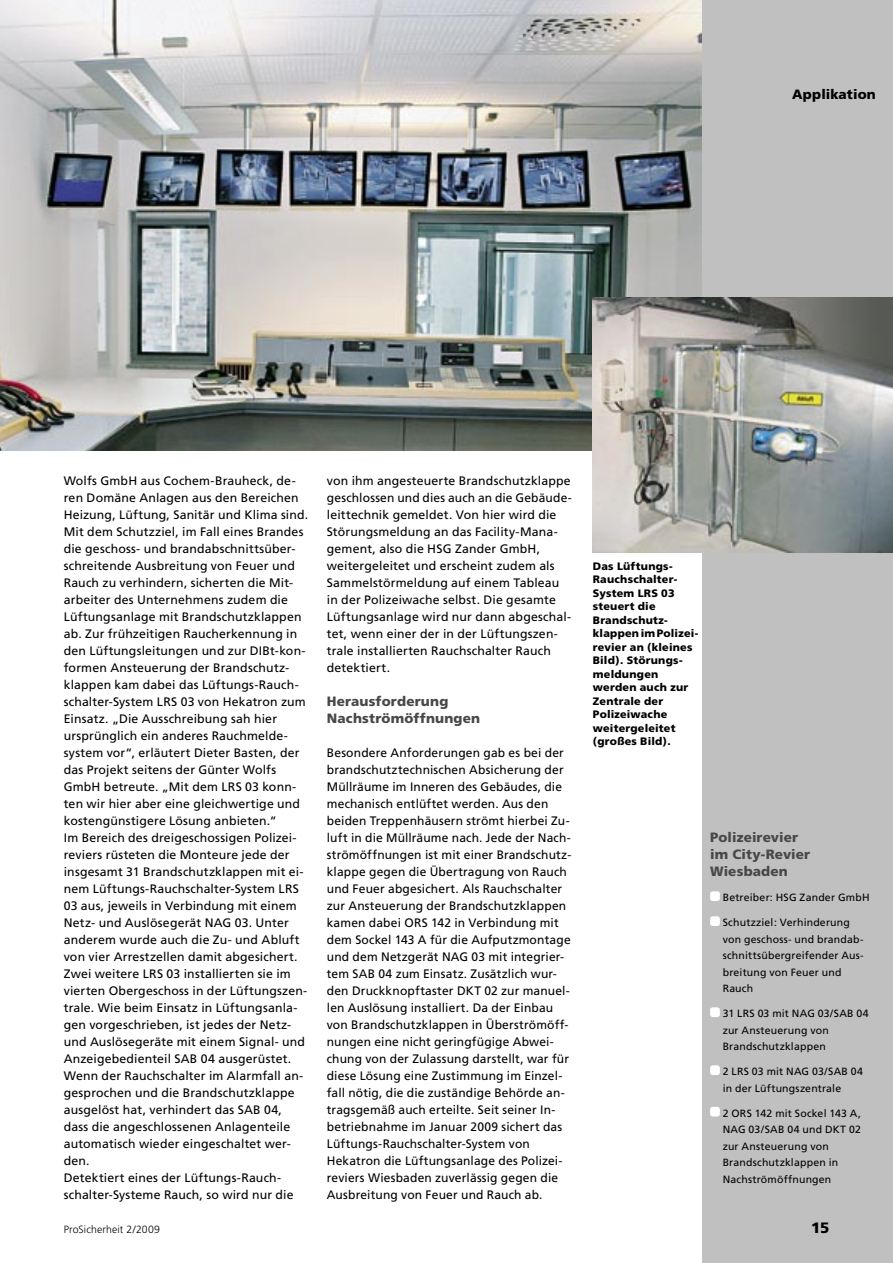
<style>
.page{position:relative;width:893px;height:1263px;background:#fff}
.page>*{position:absolute;margin:0;border:0;box-sizing:border-box;transform-origin:0 0}
.t1{font:900 15px "Frutiger";color:#000}
.t2{font:900 13.5px/17px "Frutiger";letter-spacing:.01em;color:#484848}
.t3{font:900 13.5px "Frutiger";letter-spacing:.01em;color:#000}
.t4{font:12.3px/17px "Frutiger";letter-spacing:.01em;color:#000}
.t5{font:900 10.8px/13.5px "Frutiger";letter-spacing:.02em;color:#000}
.t6{font:10.5px/16.5px "Frutiger";letter-spacing:.02em;color:#000}
.t7{font:300 10.5px "Frutiger";letter-spacing:.015em;color:#000}
</style>
<div class="page">
<div style="left:702px;top:0;width:191px;height:1263px;background:#c0c0c0"></div>
<svg style="left:710px;top:891px;width:10px;height:10px"></svg>
<svg style="left:710px;top:916px;width:10px;height:10px"></svg>
<svg style="left:710px;top:1007px;width:10px;height:10px"></svg>
<svg style="left:710px;top:1065px;width:10px;height:10px"></svg>
<svg style="left:710px;top:1107px;width:10px;height:9px"></svg>
<img style="left:0;top:0;width:702px;height:451px">
<img style="left:593px;top:298px;width:300px;height:255px">
<p class="t3" style="left:792px;top:86px;width:85px">Applikation</p>
<p class="t4" style="left:64px;top:472px;width:246px">Wolfs GmbH aus Cochem-Brauheck, de&shy;ren Domäne Anlagen aus den Bereichen Heizung, Lüftung, Sanitär und Klima sind.<br>Mit dem Schutzziel, im Fall eines Brandes die geschoss- und brandabschnittsüber&shy;schreitende Ausbreitung von Feuer und Rauch zu verhindern, sicherten die Mit&shy;arbeiter des Unternehmens zudem die Lüftungsanlage mit Brandschutzklappen ab. Zur frühzeitigen Raucherkennung in den Lüftungsleitungen und zur DIBt-kon&shy;formen Ansteuerung der Brandschutz&shy;klappen kam dabei das Lüftungs-Rauch&shy;schalter-System LRS 03 von Hekatron zum Einsatz. „Die Ausschreibung sah hier ursprünglich ein anderes Rauchmelde&shy;system vor“, erläutert Dieter Basten, der das Projekt seitens der Günter Wolfs GmbH betreute. „Mit dem LRS 03 konn&shy;ten wir hier aber eine gleichwertige und kostengünstigere Lösung anbieten.“<br>Im Bereich des dreigeschossigen Polizei&shy;reviers rüsteten die Monteure jede der insgesamt 31 Brandschutzklappen mit ei&shy;nem Lüftungs-Rauchschalter-System LRS 03 aus, jeweils in Verbindung mit einem Netz- und Auslösegerät NAG 03. Unter anderem wurde auch die Zu- und Abluft von vier Arrestzellen damit abgesichert.<br>Zwei weitere LRS 03 installierten sie im vierten Obergeschoss in der Lüftungszen&shy;trale. Wie beim Einsatz in Lüftungsanla&shy;gen vorgeschrieben, ist jedes der Netz&shy;und Auslösegeräte mit einem Signal- und Anzeigebedienteil SAB 04 ausgerüstet.<br>Wenn der Rauchschalter im Alarmfall an&shy;gesprochen und die Brandschutzklappe ausgelöst hat, verhindert das SAB 04, dass die angeschlossenen Anlagenteile automatisch wieder eingeschaltet wer&shy;den.<br>Detektiert eines der Lüftungs-Rauch&shy;schalter-Systeme Rauch, so wird nur die</p>
<p class="t4" style="left:327px;top:472px;width:247px">von ihm angesteuerte Brandschutzklappe geschlossen und dies auch an die Gebäude&shy;leittechnik gemeldet. Von hier wird die Störungsmeldung an das Facility-Mana&shy;gement, also die HSG Zander GmbH, weitergeleitet und erscheint zudem als Sammelstörmeldung auf einem Tableau in der Polizeiwache selbst. Die gesamte Lüftungsanlage wird nur dann abgeschal&shy;tet, wenn einer der in der Lüftungszen&shy;trale installierten Rauchschalter Rauch detektiert.</p>
<p class="t2" style="left:327px;top:692px;width:155px">Herausforderung<br>Nachströmöffnungen</p>
<p class="t4" style="left:327px;top:744px;width:246px">Besondere Anforderungen gab es bei der brandschutztechnischen Absicherung der Müllräume im Inneren des Gebäudes, die mechanisch entlüftet werden. Aus den beiden Treppenhäusern strömt hierbei Zu&shy;luft in die Müllräume nach. Jede der Nach&shy;strömöffnungen ist mit einer Brandschutz&shy;klappe gegen die Übertragung von Rauch und Feuer abgesichert. Als Rauchschalter zur Ansteuerung der Brandschutzklappen kamen dabei ORS 142 in Verbindung mit dem Sockel 143 A für die Aufputzmontage und dem Netzgerät NAG 03 mit integrier&shy;tem SAB 04 zum Einsatz. Zusätzlich wur&shy;den Druckknopftaster DKT 02 zur manuel&shy;len Auslösung installiert. Da der Einbau von Brandschutzklappen in Überströmöff&shy;nungen eine nicht geringfügige Abwei&shy;chung von der Zulassung darstellt, war für diese Lösung eine Zustimmung im Einzel&shy;fall nötig, die die zuständige Behörde an&shy;tragsgemäß auch erteilte. Seit seiner In&shy;betriebnahme im Januar 2009 sichert das Lüftungs-Rauchschalter-System von Hekatron die Lüftungsanlage des Polizei&shy;reviers Wiesbaden zuverlässig gegen die Ausbreitung von Feuer und Rauch ab.</p>
<p class="t7" style="left:64px;top:1224px;width:98px">ProSicherheit 2/2009</p>
<p class="t5" style="left:593px;top:559px;width:107px">Das Lüftungs-<br>Rauchschalter-<br>System LRS 03 steuert die<br>Brandschutz&shy;klappen im Polizei&shy;revier an (kleines<br>Bild). Störungs&shy;meldungen werden auch zur<br>Zentrale der<br>Polizeiwache weitergeleitet (großes Bild).</p>
<p class="t2" style="left:710px;top:828px;width:102px">Polizeirevier im City-Revier<br>Wiesbaden</p>
<p class="t6" style="left:723px;top:889px;width:148px">Betreiber: HSG Zander GmbH</p>
<p class="t6" style="left:723px;top:914px;width:142px">Schutzziel: Verhinderung von geschoss- und brandab&shy;schnittsübergreifender Aus&shy;breitung von Feuer und<br>Rauch</p>
<p class="t6" style="left:723px;top:1005px;width:147px">31 LRS 03 mit NAG 03/SAB 04 zur Ansteuerung von<br>Brandschutzklappen</p>
<p class="t6" style="left:723px;top:1063px;width:142px">2 LRS 03 mit NAG 03/SAB 04 in der Lüftungszentrale</p>
<p class="t6" style="left:723px;top:1104px;width:140px">2 ORS 142 mit Sockel 143 A,<br>NAG 03/SAB 04 und DKT 02 zur Ansteuerung von<br>Brandschutzklappen in<br>Nachströmöffnungen</p>
<p class="t1" style="left:811px;top:1219px;width:19px">15</p>
</div>
